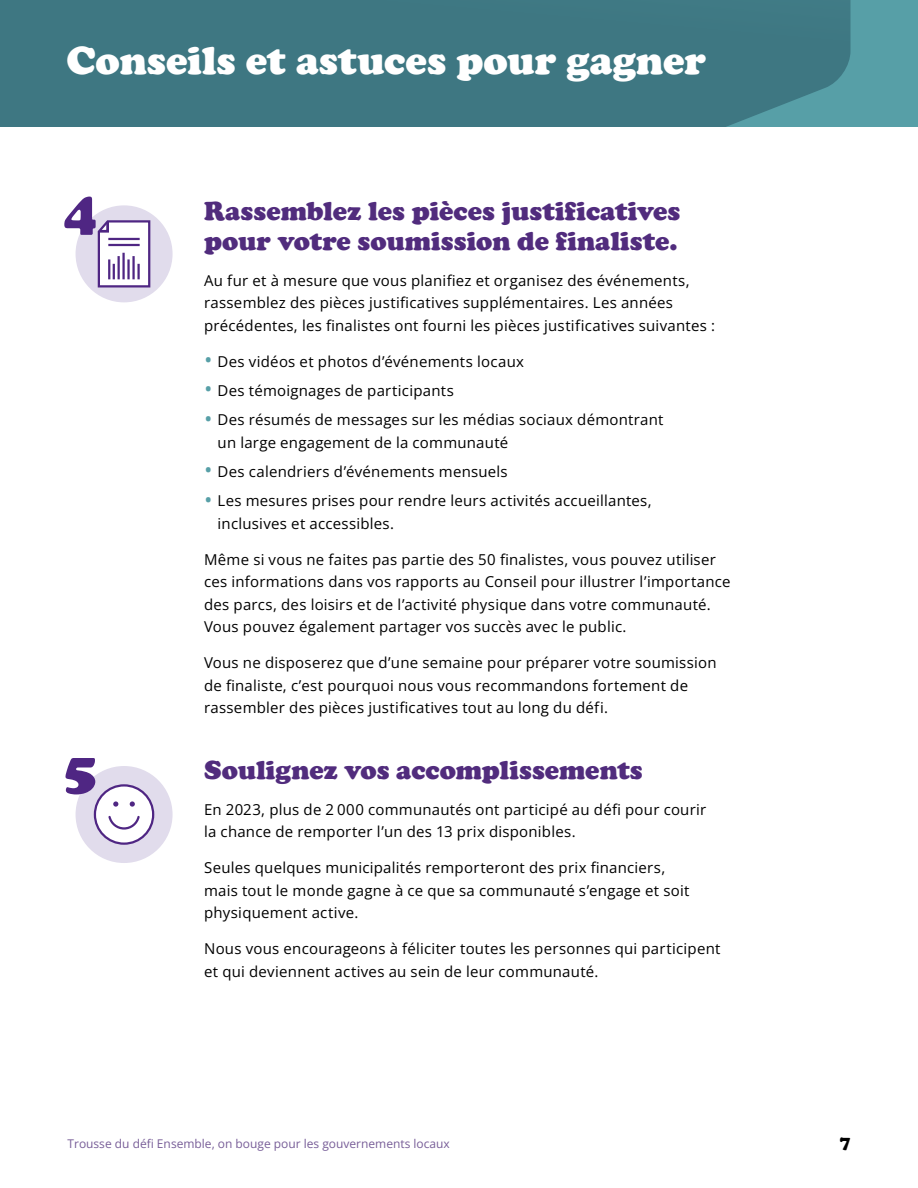
<style>
.page{position:relative;width:918px;height:1188px;background:#fff}
.page>*{position:absolute;margin:0;border:0;box-sizing:border-box;transform-origin:0 0}
.t1{font:900 55.5px "Cooper";color:#4f2683}
.t2{font:900 40.5px "Cooper";color:#fff}
.t3{font:900 27px/30px "Cooper";color:#512c7d}
.t4{font:900 18px "Cooper";color:#000}
.t5{font:15px/22.5px "Open Sans";letter-spacing:.015em;color:#000}
.t6{font:12px "Open Sans";color:#785e98}
.s1{font-size:22.5px;color:#579fa7}
</style>
<div class="page">
<div style="left:76px;top:766px;width:97px;height:97px;background:#e1dcec;border-radius:50%"></div>
<div style="left:95px;top:785px;width:58px;height:59px;background:#fff;border-radius:50%"></div>
<div style="left:94px;top:784px;width:60px;height:61px;border:2px solid #4f2683;border-radius:50%"></div>
<svg style="left:113px;top:801px;width:5px;height:6px"></svg>
<svg style="left:130px;top:801px;width:5px;height:6px"></svg>
<svg style="left:108px;top:815px;width:32px;height:15px"></svg>
<div style="left:76px;top:205px;width:97px;height:97px;background:#e1dcec;border-radius:50%"></div>
<svg style="left:97px;top:220px;width:54px;height:68px"></svg>
<div style="left:0;top:0;width:918px;height:127px;background:#579fa7"></div>
<div style="left:0;top:0;width:851px;height:127px;background:#3e7782"></div>
<h2 class="t2" style="left:67px;top:37px;width:641px">Conseils et astuces pour gagner</h2>
<h1 class="t1" style="left:64px;top:179px;width:35px">4</h1>
<h1 class="t1" style="left:64px;top:738px;width:35px">5</h1>
<h3 class="t3" style="left:204px;top:196px;width:478px">Rassemblez les pièces justificatives pour votre soumission de finaliste.</h3>
<p class="t5" style="left:204px;top:268px;width:513px">Au fur et à mesure que vous planifiez et organisez des événements, rassemblez des pièces justificatives supplémentaires. Les années précédentes, les finalistes ont fourni les pièces justificatives suivantes :</p>
<p class="t5" style="left:204px;top:349px;width:322px"><span class="s1">•</span> Des vidéos et photos d’événements locaux</p>
<p class="t5" style="left:204px;top:379px;width:251px"><span class="s1">•</span> Des témoignages de participants</p>
<p class="t5" style="left:218px;top:408px;width:447px;text-indent:-14px"><span class="s1">•</span> Des résumés de messages sur les médias sociaux démontrant un large engagement de la communauté</p>
<p class="t5" style="left:204px;top:460px;width:305px"><span class="s1">•</span> Des calendriers d’événements mensuels</p>
<p class="t5" style="left:218px;top:489px;width:436px;text-indent:-14px"><span class="s1">•</span> Les mesures prises pour rendre leurs activités accueillantes, inclusives et accessibles.</p>
<p class="t5" style="left:204px;top:547px;width:528px">Même si vous ne faites pas partie des 50 finalistes, vous pouvez utiliser ces informations dans vos rapports au Conseil pour illustrer l’importance des parcs, des loisirs et de l’activité physique dans votre communauté.<br>Vous pouvez également partager vos succès avec le public.</p>
<p class="t5" style="left:204px;top:651px;width:514px">Vous ne disposerez que d’une semaine pour préparer votre soumission de finaliste, c’est pourquoi nous vous recommandons fortement de rassembler des pièces justificatives tout au long du défi.</p>
<h3 class="t3" style="left:204px;top:755px;width:440px">Soulignez vos accomplissements</h3>
<p class="t5" style="left:204px;top:798px;width:504px">En 2023, plus de 2 000 communautés ont participé au défi pour courir la chance de remporter l’un des 13 prix disponibles.</p>
<p class="t5" style="left:204px;top:856px;width:487px">Seules quelques municipalités remporteront des prix financiers, mais tout le monde gagne à ce que sa communauté s’engage et soit physiquement active.</p>
<p class="t5" style="left:204px;top:937px;width:518px">Nous vous encourageons à féliciter toutes les personnes qui participent et qui deviennent actives au sein de leur communauté.</p>
<p class="t6" style="left:68px;top:1136px;width:384px">Trousse du défi Ensemble, on bouge pour les gouvernements locaux</p>
<p class="t4" style="left:840px;top:1131px;width:12px">7</p>
</div>
